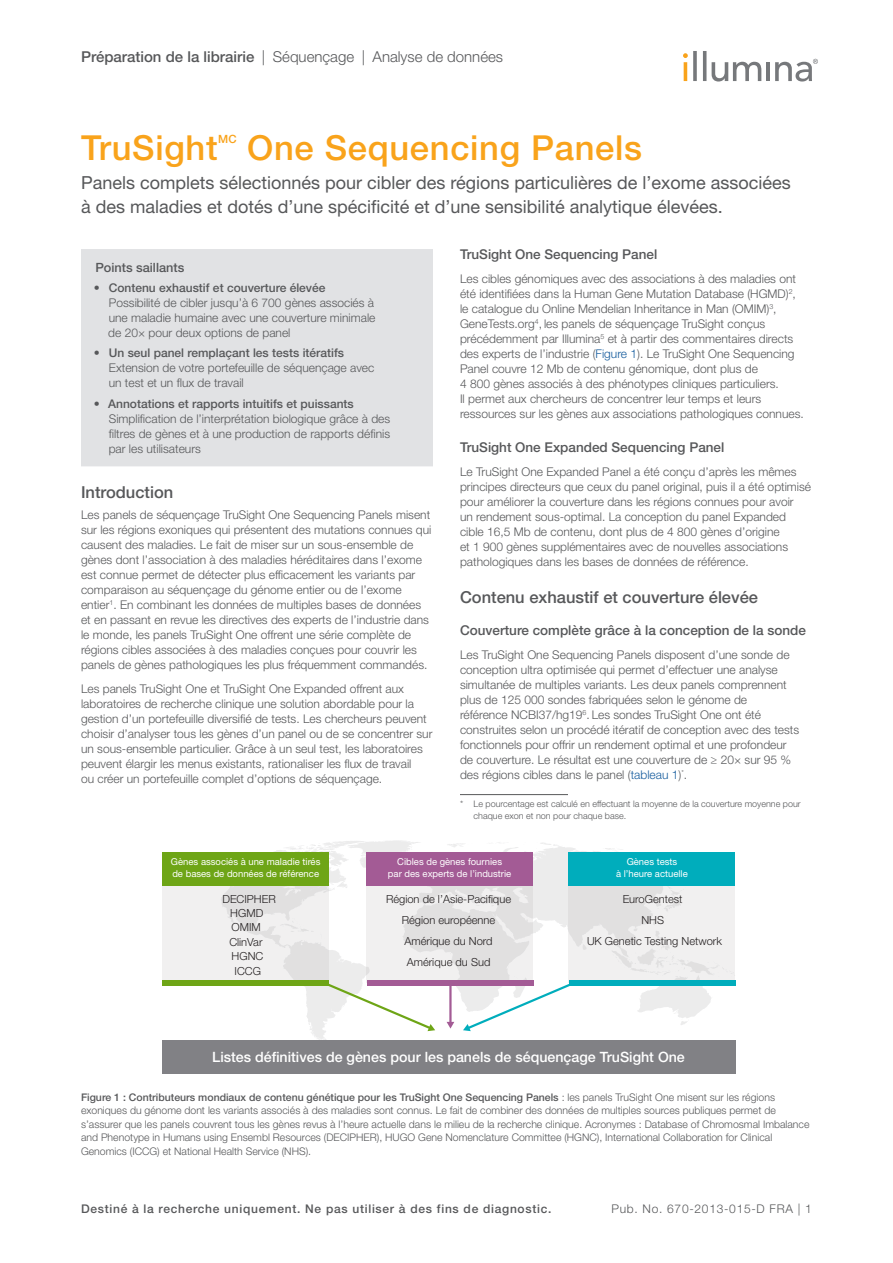
<style>
.page{position:relative;width:893px;height:1263px;background:#fff}
.page>*{position:absolute;margin:0;border:0;box-sizing:border-box;transform-origin:0 0}
.Title{font:500 34.5px "Helvetica Neue LT Std";letter-spacing:.02em;color:#f9a31b}
.Subtitle{font:18px/24px "Helvetica Neue LT Std";color:#57585a}
.A-Head{font:500 16.5px "Helvetica Neue LT Std";color:#57585a}
.t1{font:300 15px "Helvetica Neue LT Std";color:#57585a}
.t2{font:500 14.25px "Helvetica Neue LT Std";color:#fff}
.B-Head{font:500 13.5px "Helvetica Neue LT Std";color:#57585a}
.Highlights_Title{font:500 12.75px "Helvetica Neue LT Std";color:#57585a}
.Body_Copy{font:300 12px/15px "Helvetica Neue LT Std";color:#57585a}
.Highlights_Descrip{font:300 12px/15px "Helvetica Neue LT Std";color:#57585a;text-align:justify}
.t3{font:500 12px "Helvetica Neue LT Std";color:#57585a}
.t4{font:500 12px "Helvetica Neue LT Std";letter-spacing:.06em;color:#57585a}
.Body_Copy-2{font:300 12px "Helvetica Neue LT Std";letter-spacing:.06em;color:#57585a}
.Title-2{font:500 11.4px "Helvetica Neue LT Std";color:#f9a31b}
.t5{font:300 11.1px/14.4px "Helvetica Neue LT Std";color:#231f20;text-align:center}
.t6{font:300 10.5px/13.5px "Helvetica Neue LT Std";color:#57585a}
.t7{font:9.45px/11.4px "Helvetica Neue LT Std";color:#fff;text-align:center}
.Footnote{font:300 9px/12px "Helvetica Neue LT Std";color:#57585a}
.s1{font-weight:500}
.s2{color:#175d9e}
</style>
<div class="page">
<hr style="left:684px;top:62px;width:3px;height:19px;background:#f9a31b">
<svg style="left:693px;top:51px;width:4px;height:30px"></svg>
<hr style="left:703px;top:51px;width:3px;height:30px;background:#76787b">
<svg style="left:712px;top:62px;width:49px;height:20px"></svg>
<hr style="left:766px;top:62px;width:4px;height:19px;background:#76787b">
<svg style="left:683px;top:53px;width:5px;height:5px"></svg>
<svg style="left:775px;top:59px;width:43px;height:23px"></svg>
<div style="left:81px;top:249px;width:352px;height:217px;background:#e1e2e4"></div>
<hr style="left:460px;top:794px;width:108px;height:1px;background:#57585a">
<svg style="left:162px;top:840px;width:549px;height:200px"></svg>
<svg style="left:163px;top:886px;width:166px;height:95px;fill:#f1f0f0"></svg>
<svg style="left:366px;top:886px;width:167px;height:95px;fill:#e1e0e1"></svg>
<svg style="left:569px;top:886px;width:166px;height:95px;fill:#f1f0f0"></svg>
<div style="left:163px;top:852px;width:166px;height:34px;background:#6ea516"></div>
<div style="left:163px;top:981px;width:166px;height:5px;background:#6ea516"></div>
<div style="left:367px;top:981px;width:167px;height:5px;background:#a35b95"></div>
<div style="left:569px;top:981px;width:166px;height:5px;background:#00adbc"></div>
<div style="left:162px;top:1040px;width:573px;height:33px;background:#818185"></div>
<div style="left:366px;top:852px;width:167px;height:34px;background:#a35b95"></div>
<div style="left:569px;top:852px;width:166px;height:34px;background:#00adbc"></div>
<svg style="left:323px;top:981px;width:112px;height:50px"></svg>
<svg style="left:463px;top:981px;width:112px;height:50px"></svg>
<hr style="left:449px;top:983px;width:3px;height:40px;background:#a35b95">
<svg style="left:447px;top:1022px;width:7px;height:6px"></svg>
<p class="t1" style="left:81px;top:47px;width:424px"><span class="s1">Préparation de la librairie</span> | Séquençage | Analyse de données</p>
<p class="Title" style="left:81px;top:127px;width:138px">TruSight</p>
<p class="Title-2" style="left:218px;top:132px;width:20px">MC</p>
<p class="Title" style="left:247px;top:127px;width:396px">One Sequencing Panels</p>
<p class="Subtitle" style="left:81px;top:170px;width:711px">Panels complets sélectionnés pour cibler des régions particulières de l’exome associées à des maladies et dotés d’une spécificité et d’une sensibilité analytique élevées.</p>
<p class="Highlights_Title" style="left:95px;top:259px;width:91px">Points saillants</p>
<p class="t3" style="left:94px;top:281px;width:233px">• Contenu exhaustif et couverture élevée</p>
<p class="Highlights_Descrip" style="left:108px;top:295px;width:269px">Possibilité de cibler jusqu’à 6 700 gènes associés à une maladie humaine avec une couverture minimale de 20× pour deux options de panel</p>
<p class="t3" style="left:94px;top:346px;width:252px">• Un seul panel remplaçant les tests itératifs</p>
<p class="Highlights_Descrip" style="left:109px;top:360px;width:267px">Extension de votre portefeuille de séquençage avec un test et un flux de travail</p>
<p class="t3" style="left:94px;top:396px;width:262px">• Annotations et rapports intuitifs et puissants</p>
<p class="Highlights_Descrip" style="left:109px;top:411px;width:283px">Simplification de l’interprétation biologique grâce à des filtres de gènes et à une production de rapports définis par les utilisateurs</p>
<p class="A-Head" style="left:81px;top:482px;width:94px">Introduction</p>
<p class="Body_Copy" style="left:81px;top:507px;width:352px">Les panels de séquençage TruSight One Sequencing Panels misent sur les régions exoniques qui présentent des mutations connues qui causent des maladies. Le fait de miser sur un sous-ensemble de gènes dont l’association à des maladies héréditaires dans l’exome est connue permet de détecter plus efficacement les variants par comparaison au séquençage du génome entier ou de l’exome entier<sup>1</sup>. En combinant les données de multiples bases de données et en passant en revue les directives des experts de l’industrie dans le monde, les panels TruSight One offrent une série complète de régions cibles associées à des maladies conçues pour couvrir les panels de gènes pathologiques les plus fréquemment commandés.</p>
<p class="Body_Copy" style="left:81px;top:681px;width:353px">Les panels TruSight One et TruSight One Expanded offrent aux laboratoires de recherche clinique une solution abordable pour la gestion d’un portefeuille diversifié de tests. Les chercheurs peuvent choisir d’analyser tous les gènes d’un panel ou de se concentrer sur un sous-ensemble particulier. Grâce à un seul test, les laboratoires peuvent élargir les menus existants, rationaliser les flux de travail<br>ou créer un portefeuille complet d’options de séquençage.</p>
<p class="B-Head" style="left:460px;top:246px;width:199px">TruSight One Sequencing Panel</p>
<p class="Body_Copy" style="left:460px;top:271px;width:345px">Les cibles génomiques avec des associations à des maladies ont été identifiées dans la Human Gene Mutation Database (HGMD)<sup>2</sup>, le catalogue du Online Mendelian Inheritance in Man (OMIM)<sup>3</sup>, GeneTests.org<sup>4</sup>, les panels de séquençage TruSight conçus précédemment par Illumina<sup>5</sup> et à partir des commentaires directs des experts de l’industrie (<span class="s2">Figure 1</span>). Le TruSight One Sequencing Panel couvre 12 Mb de contenu génomique, dont plus de<br>4 800 gènes associés à des phénotypes cliniques particuliers.<br>Il permet aux chercheurs de concentrer leur temps et leurs ressources sur les gènes aux associations pathologiques connues.</p>
<p class="B-Head" style="left:460px;top:439px;width:266px">TruSight One Expanded Sequencing Panel</p>
<p class="Body_Copy" style="left:460px;top:464px;width:353px">Le TruSight One Expanded Panel a été conçu d’après les mêmes principes directeurs que ceux du panel original, puis il a été optimisé pour améliorer la couverture dans les régions connues pour avoir<br>un rendement sous-optimal. La conception du panel Expanded cible 16,5 Mb de contenu, dont plus de 4 800 gènes d’origine<br>et 1 900 gènes supplémentaires avec de nouvelles associations pathologiques dans les bases de données de référence.</p>
<p class="A-Head" style="left:460px;top:588px;width:300px">Contenu exhaustif et couverture élevée</p>
<p class="B-Head" style="left:460px;top:622px;width:347px">Couverture complète grâce à la conception de la sonde</p>
<p class="Body_Copy" style="left:460px;top:647px;width:341px">Les TruSight One Sequencing Panels disposent d’une sonde de conception ultra optimisée qui permet d’effectuer une analyse simultanée de multiples variants. Les deux panels comprennent plus de 125 000 sondes fabriquées selon le génome de<br>référence NCBI37/hg19<sup>6</sup>. Les sondes TruSight One ont été construites selon un procédé itératif de conception avec des tests fonctionnels pour offrir un rendement optimal et une profondeur de couverture. Le résultat est une couverture de ≥ 20× sur 95 % des régions cibles dans le panel (<span class="s2">tableau 1</span>)<sup>*</sup>.</p>
<p class="Footnote" style="left:473px;top:797px;width:329px;text-indent:-14px">* Le pourcentage est calculé en effectuant la moyenne de la couverture moyenne pour chaque exon et non pour chaque base.</p>
<p class="t7" style="left:171px;top:856px;width:151px;text-align:left">Gènes associés à une maladie tirés de bases de données de référence</p>
<p class="t5" style="left:222px;top:891px;width:55px">DECIPHER<br>HGMD<br>OMIM<br>ClinVar<br>HGNC<br>ICCG</p>
<p class="t7" style="left:388px;top:856px;width:125px">Cibles de gènes fournies<br>par des experts de l’industrie</p>
<p class="t7" style="left:616px;top:856px;width:73px">Gènes tests<br>à l’heure actuelle</p>
<p class="t5" style="left:386px;top:888px;width:127px;line-height:21.1px">Région de l’Asie-Pacifique<br>Région européenne<br>Amérique du Nord<br>Amérique du Sud</p>
<p class="t5" style="left:587px;top:888px;width:136px;line-height:21.1px">EuroGentest<br>NHS<br>UK Genetic Testing Network</p>
<p class="t2" style="left:212px;top:1048px;width:474px">Listes définitives de gènes pour les panels de séquençage TruSight One</p>
<p class="t6" style="left:81px;top:1090px;width:730px"><span class="s1">Figure 1 : Contributeurs mondiaux de contenu génétique pour les TruSight One Sequencing Panels</span> : les panels TruSight One misent sur les régions exoniques du génome dont les variants associés à des maladies sont connus. Le fait de combiner des données de multiples sources publiques permet de s’assurer que les panels couvrent tous les gènes revus à l’heure actuelle dans le milieu de la recherche clinique. Acronymes : Database of Chromosmal Imbalance and Phenotype in Humans using Ensembl Resources (DECIPHER), HUGO Gene Nomenclature Committee (HGNC), International Collaboration for Clinical Genomics (ICCG) et National Health Service (NHS).</p>
<p class="t4" style="left:81px;top:1201px;width:472px">Destiné à la recherche uniquement. Ne pas utiliser à des fins de diagnostic.</p>
<p class="Body_Copy-2" style="left:611px;top:1201px;width:202px">Pub. No. 670-2013-015-D FRA | 1</p>
</div>
